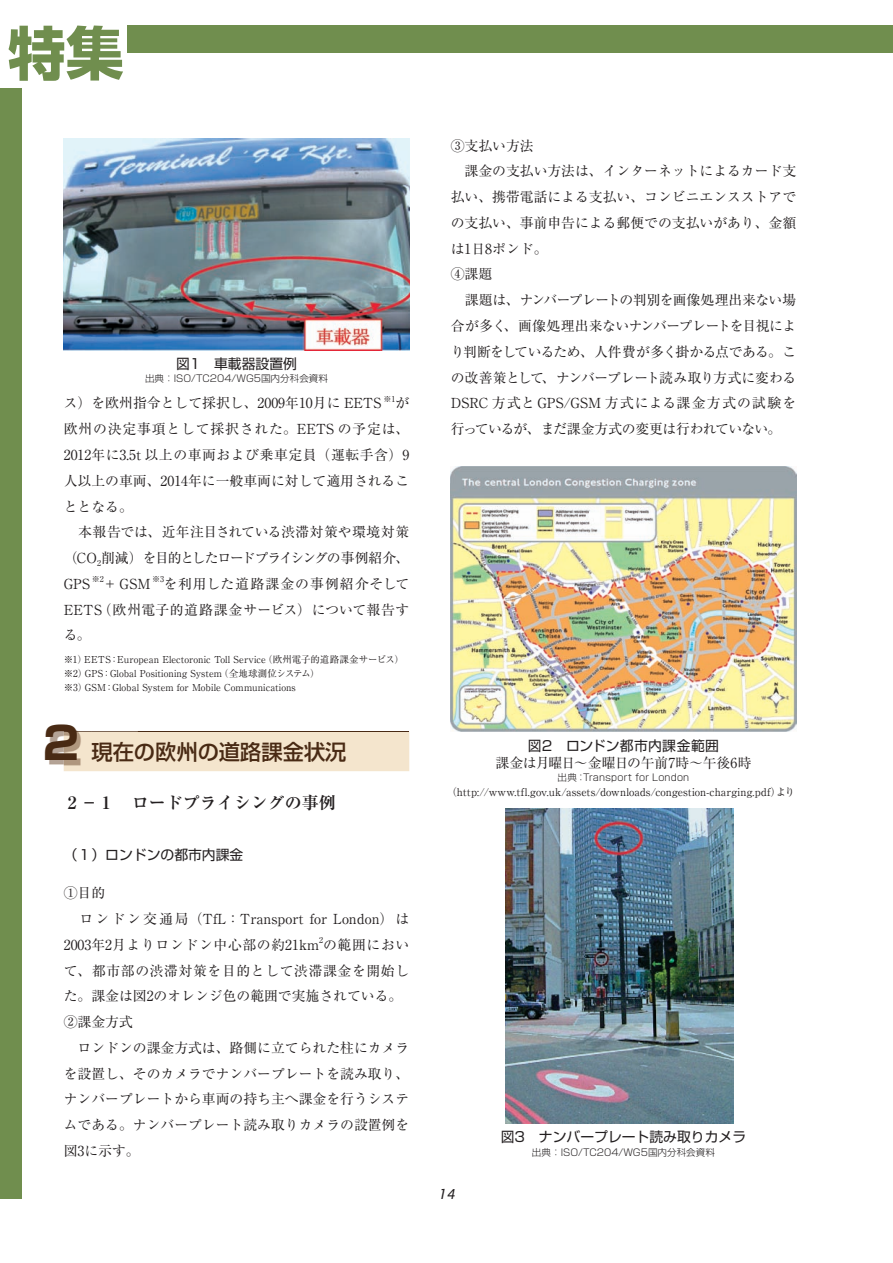
<style>
.page{position:relative;width:893px;height:1263px;background:#fff}
.page>*{position:absolute;margin:0;border:0;box-sizing:border-box;transform-origin:0 0}
.t1{font:500 21.3px "Shin Go Pro";color:#492a14}
.t2{font:700 16.95px "Ryumin Pro";color:#231f20}
.t3{font:13.8px/25.8px "Ryumin Pro";color:#231f20}
.t4{font:13.8px "Shin Go Pro";color:#231f20}
.t5{font:italic 13.8px "Lucida Sans";color:#231f20}
.t6{font:10.65px "Ryumin Pro";letter-spacing:.005em;color:#231f20}
.t7{font:9.6px/14.4px "Ryumin Pro";letter-spacing:.005em;color:#231f20}
.t8{font:300 9.6px "Shin Go Pro";color:#231f20}
.t9{font:300 9.6px "Shin Go Pro";letter-spacing:.025em;color:#231f20}
.t10{font:8.1px "Ryumin Pro";color:#231f20}
.s1{font-weight:700;font-size:44.7px}
.s2{font-family:"Shin Go Pro"}
</style>
<div class="page">
<svg style="left:9px;top:26px;width:114px;height:55px"></svg>
<div style="left:129px;top:26px;width:764px;height:27px;background:#708e4e"></div>
<div style="left:0;top:89px;width:21px;height:1110px;background:#708e4e"></div>
<img style="left:49px;top:728px;width:89px;height:44px">
<div style="left:64px;top:731px;width:345px;height:40px;background:#f4e5cd"></div>
<img style="left:91px;top:731px;width:47px;height:1px">
<img style="left:64px;top:138px;width:345px;height:212px">
<img style="left:451px;top:466px;width:345px;height:266px">
<img style="left:506px;top:809px;width:228px;height:314px">
<p class="t4" style="left:176px;top:352px;width:123px">図1　車載器設置例</p>
<p class="t8" style="left:145px;top:371px;width:184px">出典：ISO/TC204/WG5国内分科会資料</p>
<p class="t3" style="left:64px;top:389px;width:319px">ス）を欧州指令として採択し、2009年10月に EETS</p>
<p class="t10" style="left:383px;top:392px;width:14px">※1</p>
<p class="t3" style="left:64px;top:389px;width:347px;text-indent:332px">が欧州の決定事項として採択された。EETS の予定は、<br>2012年に3.5t 以上の車両および乗車定員（運転手含）9人以上の車両、2014年に一般車両に対して適用されることとなる。<br>　本報告では、近年注目されている渋滞対策や環境対策（CO<sub>2</sub>削減）を目的としたロードプライシングの事例紹介、<br>GPS</p>
<p class="t10" style="left:92px;top:573px;width:14px">※2</p>
<p class="t3" style="left:103px;top:570px;width:49px">＋ GSM</p>
<p class="t10" style="left:152px;top:573px;width:14px">※3</p>
<p class="t3" style="left:64px;top:570px;width:347px;text-align:justify;text-indent:100px">を利用した道路課金の事例紹介そしてEETS（欧州電子的道路課金サービス）について報告する。</p>
<p class="t7" style="left:64px;top:651px;width:342px">※1）EETS：European Electoronic Toll Service（欧州電子的道路課金サービス）※2）GPS：Global Positioning System（全地球測位システム）<br>※3）GSM：Global System for Mobile Communications</p>
<p class="t1" style="left:43px;top:734px;width:305px"><span class="s1">2</span> 現在の欧州の道路課金状況</p>
<p class="t2" style="left:64px;top:789px;width:274px">２－１　ロードプライシングの事例</p>
<p class="t4" style="left:64px;top:843px;width:181px">（１）ロンドンの都市内課金</p>
<p class="t3" style="left:64px;top:879px;width:347px">①目的<br>　ロンドン交通局（TfL：Transport for London）は<br>2003年2月よりロンドン中心部の約21km の範囲におい</p>
<p class="t10" style="left:319px;top:934px;width:6px">2</p>
<p class="t3" style="left:64px;top:956px;width:347px">て、都市部の渋滞対策を目的として渋滞課金を開始した。課金は図2のオレンジ色の範囲で実施されている。<br>②課金方式<br>　ロンドンの課金方式は、路側に立てられた柱にカメラを設置し、そのカメラでナンバープレートを読み取り、ナンバープレートから車両の持ち主へ課金を行うシステムである。ナンバープレート読み取りカメラの設置例を図3に示す。</p>
<p class="t3" style="left:451px;top:132px;width:347px">③支払い方法<br>　課金の支払い方法は、インターネットによるカード支払い、携帯電話による支払い、コンビニエンスストアでの支払い、事前申告による郵便での支払いがあり、金額は1日8ポンド。<br>④課題<br>　課題は、ナンバープレートの判別を画像処理出来ない場合が多く、画像処理出来ないナンバープレートを目視により判断をしているため、人件費が多く掛かる点である。この改善策として、ナンバープレート読み取り方式に変わる<br>DSRC 方式と GPS/GSM 方式による課金方式の試験を行っているが、まだ課金方式の変更は行われていない。</p>
<p class="t3" style="left:495px;top:736px;width:258px;line-height:17.2px;text-align:center"><span class="s2">図2　ロンドン都市内課金範囲<br></span>課金は月曜日～金曜日の午前7時～午後6時</p>
<p class="t9" style="left:558px;top:770px;width:133px">出典：Transport for London</p>
<p class="t6" style="left:446px;top:783px;width:350px">（http://www.tfl.gov.uk/assets/downloads/congestion-charging.pdf）より</p>
<p class="t5" style="left:438px;top:1186px;width:19px">14</p>
<p class="t4" style="left:501px;top:1125px;width:247px">図3　ナンバープレート読み取りカメラ</p>
<p class="t8" style="left:532px;top:1144px;width:184px">出典：ISO/TC204/WG5国内分科会資料</p>
</div>
